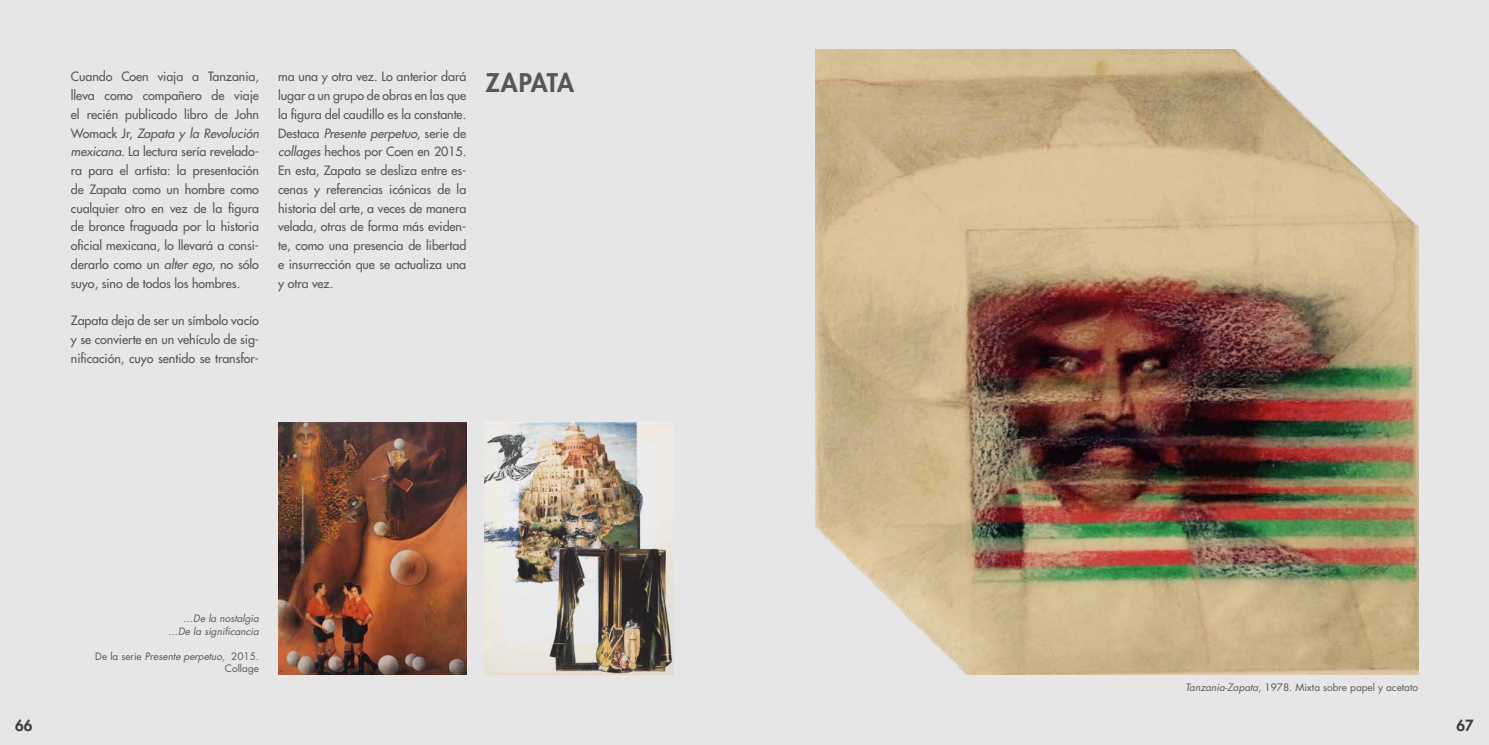
<style>
.page{position:relative;width:1489px;height:745px;background:#fff}
.page>*{position:absolute;margin:0;border:0;box-sizing:border-box;transform-origin:0 0}
.t1{font:800 25px "Futura Std";letter-spacing:-.04em;color:#575756}
.t2{font:800 15px "Futura Std";color:#3c3c3b}
.t3{font:500 12.5px/18.8px "Futura Std";letter-spacing:-.005em;color:#575756;text-align:justify}
.t4{font:10px/12.5px "Futura Std";color:#575756;text-align:right}
.t5{font:italic 10px/12.5px "Futura Std";color:#575756;text-align:right}
.s1{font-style:italic}
</style>
<div class="page">
<div style="left:0;top:0;width:1488px;height:744px;background:#e6e6e6"></div>
<img style="left:485px;top:422px;width:188px;height:251px">
<img style="left:278px;top:422px;width:189px;height:251px">
<img style="left:815px;top:49px;width:602px;height:624px">
<p class="t3" style="left:71px;top:67px;width:190px">Cuando Coen viaja a Tanzania, lleva como compañero de viaje el recién publicado libro de John Womack Jr, <span class="s1">Zapata y la Revolución mexicana</span>. La lectura sería revelado&shy;ra para el artista: la presentación de Zapata como un hombre como cualquier otro en vez de la figura de bronce fraguada por la historia oficial mexicana, lo llevará a consi&shy;derarlo como un <span class="s1">alter ego</span>, no sólo suyo, sino de todos los hombres.</p>
<p class="t3" style="left:71px;top:311px;width:190px">Zapata deja de ser un símbolo vacío y se convierte en un vehículo de sig&shy;nificación, cuyo sentido se transfor-</p>
<p class="t3" style="left:278px;top:67px;width:190px">ma una y otra vez. Lo anterior dará lugar a un grupo de obras en las que la figura del caudillo es la constante.<br>Destaca <span class="s1">Presente perpetuo</span>, serie de <span class="s1">collages</span> hechos por Coen en 2015.<br>En esta, Zapata se desliza entre es&shy;cenas y referencias icónicas de la historia del arte, a veces de manera velada, otras de forma más eviden&shy;te, como una presencia de libertad e insurrección que se actualiza una y otra vez.</p>
<h1 class="t1" style="left:485px;top:66px;width:90px">ZAPATA</h1>
<p class="t5" style="left:168px;top:611px;width:92px">…De la nostalgia …De la significancia</p>
<p class="t4" style="left:95px;top:649px;width:165px">De la serie <span class="s1">Presente perpetuo,</span> 2015.<br>Collage</p>
<p class="t4" style="left:1185px;top:681px;width:234px"><span class="s1">Tanzania-Zapata</span>, 1978. Mixta sobre papel y acetato</p>
<p class="t2" style="left:15px;top:715px;width:19px">66</p>
<p class="t2" style="left:1456px;top:715px;width:19px">67</p>
</div>
